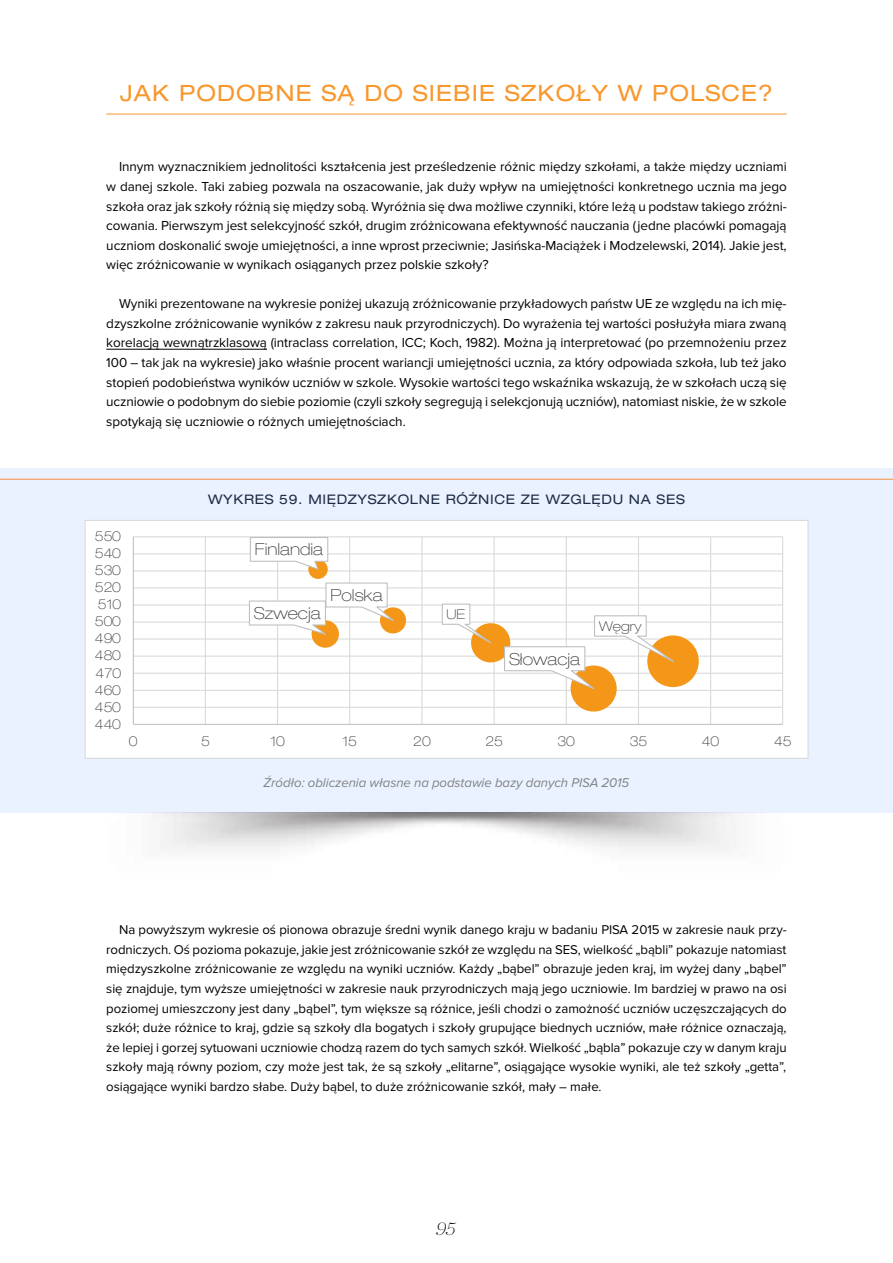
<style>
.page{position:relative;width:893px;height:1263px;background:#fff}
.page>*{position:absolute;margin:0;border:0;box-sizing:border-box;transform-origin:0 0}
.t1{font:expanded 22.5px "Helvetica Neue LT Pro";letter-spacing:.05em;color:#f8972c}
.t2{font:italic 100 18px "Harriet Display";color:#000}
.t3{font:100 expanded 16.5px "Helvetica Neue LT Pro";color:#404040}
.t4{font:13.5px/19.5px "Proxima Nova";letter-spacing:-.005em;color:#000;text-align:justify}
.t5{font:100 expanded 13.5px "Helvetica Neue LT Pro";letter-spacing:.005em;color:#404040}
.t6{font:13.2px/19.5px "Proxima Nova";letter-spacing:-.005em;color:#000;text-align:justify}
.t7{font:italic 13.2px "Proxima Nova";letter-spacing:-.005em;color:#808285}
.t8{font:expanded 13.2px "Helvetica Neue LT Pro";letter-spacing:.05em;color:#1e2d45}
</style>
<div class="page">
<hr style="left:106px;top:114px;width:681px;height:1px;background:#f8972c">
<hr style="left:106px;top:349px;width:161px;height:1px;background:#000">
<div style="left:0;top:468px;width:893px;height:344px;background:#ebf2ff"></div>
<hr style="left:0;top:479px;width:893px;height:1px;background:#f78d39">
<div style="left:85px;top:520px;width:723px;height:238px;background:#fff"></div>
<hr style="left:133px;top:707px;width:650px;height:1px;background:#d9d9d9">
<hr style="left:133px;top:690px;width:650px;height:1px;background:#d9d9d9">
<hr style="left:133px;top:673px;width:650px;height:1px;background:#d9d9d9">
<hr style="left:133px;top:656px;width:650px;height:1px;background:#d9d9d9">
<hr style="left:133px;top:638px;width:650px;height:2px;background:#d9d9d9">
<hr style="left:133px;top:622px;width:650px;height:1px;background:#d9d9d9">
<hr style="left:133px;top:604px;width:650px;height:1px;background:#d9d9d9">
<hr style="left:133px;top:587px;width:650px;height:1px;background:#d9d9d9">
<hr style="left:133px;top:570px;width:650px;height:1px;background:#d9d9d9">
<hr style="left:133px;top:553px;width:650px;height:1px;background:#d9d9d9">
<hr style="left:133px;top:536px;width:650px;height:1px;background:#d9d9d9">
<hr style="left:205px;top:537px;width:1px;height:187px;background:#d9d9d9">
<hr style="left:277px;top:537px;width:1px;height:187px;background:#d9d9d9">
<hr style="left:349px;top:537px;width:1px;height:187px;background:#d9d9d9">
<hr style="left:421px;top:537px;width:1px;height:187px;background:#d9d9d9">
<hr style="left:494px;top:537px;width:1px;height:187px;background:#d9d9d9">
<hr style="left:566px;top:537px;width:1px;height:187px;background:#d9d9d9">
<hr style="left:638px;top:537px;width:1px;height:187px;background:#d9d9d9">
<hr style="left:710px;top:537px;width:1px;height:187px;background:#d9d9d9">
<hr style="left:782px;top:537px;width:1px;height:187px;background:#d9d9d9">
<hr style="left:133px;top:537px;width:1px;height:187px;background:#bfbfbf">
<hr style="left:133px;top:724px;width:650px;height:1px;background:#bfbfbf">
<div style="left:308px;top:559px;width:20px;height:20px;background:#f49719;border-radius:50%"></div>
<div style="left:380px;top:607px;width:26px;height:26px;background:#f49719;border-radius:50%"></div>
<div style="left:312px;top:620px;width:27px;height:28px;background:#f49719;border-radius:50%"></div>
<div style="left:571px;top:665px;width:46px;height:47px;background:#f49719;border-radius:50%"></div>
<div style="left:647px;top:635px;width:52px;height:52px;background:#f49719;border-radius:50%"></div>
<svg style="left:249px;top:537px;width:80px;height:34px"></svg>
<svg style="left:248px;top:582px;width:151px;height:55px"></svg>
<svg style="left:441px;top:603px;width:245px;height:90px"></svg>
<div style="left:85px;top:520px;width:723px;height:239px;border:1px solid #d9d9d9"></div>
<h1 class="t1" style="left:120px;top:80px;width:655px">JAK PODOBNE SĄ DO SIEBIE SZKOŁY W POLSCE?</h1>
<p class="t4" style="left:106px;top:157px;width:682px;text-indent:13px">Innym wyznacznikiem jednolitości kształcenia jest prześledzenie różnic między szkołami, a także między uczniami w danej szkole. Taki zabieg pozwala na oszacowanie, jak duży wpływ na umiejętności konkretnego ucznia ma jego szkoła oraz jak szkoły różnią się między sobą. Wyróżnia się dwa możliwe czynniki, które leżą u podstaw takiego zróżni&shy;cowania. Pierwszym jest selekcyjność szkół, drugim zróżnicowana efektywność nauczania (jedne placówki pomagają uczniom doskonalić swoje umiejętności, a inne wprost przeciwnie; Jasińska-Maciążek i Modzelewski, 2014). Jakie jest, więc zróżnicowanie w wynikach osiąganych przez polskie szkoły?</p>
<p class="t4" style="left:106px;top:294px;width:682px;text-indent:13px">Wyniki prezentowane na wykresie poniżej ukazują zróżnicowanie przykładowych państw UE ze względu na ich mię&shy;dzyszkolne zróżnicowanie wyników z zakresu nauk przyrodniczych). Do wyrażenia tej wartości posłużyła miara zwaną korelacją wewnątrzklasową (intraclass correlation, ICC; Koch, 1982). Można ją interpretować (po przemnożeniu przez 100 – tak jak na wykresie) jako właśnie procent wariancji umiejętności ucznia, za który odpowiada szkoła, lub też jako stopień podobieństwa wyników uczniów w szkole. Wysokie wartości tego wskaźnika wskazują, że w szkołach uczą się uczniowie o podobnym do siebie poziomie (czyli szkoły segregują i selekcjonują uczniów), natomiast niskie, że w szkole spotykają się uczniowie o różnych umiejętnościach.</p>
<p class="t5" style="left:95px;top:528px;width:28px">550</p>
<p class="t5" style="left:95px;top:545px;width:28px">540</p>
<p class="t5" style="left:95px;top:562px;width:28px">530</p>
<p class="t5" style="left:95px;top:579px;width:28px">520</p>
<p class="t5" style="left:98px;top:596px;width:25px">510</p>
<p class="t5" style="left:95px;top:613px;width:28px">500</p>
<p class="t5" style="left:95px;top:631px;width:28px">490</p>
<p class="t5" style="left:95px;top:648px;width:28px">480</p>
<p class="t5" style="left:96px;top:665px;width:27px">470</p>
<p class="t5" style="left:95px;top:682px;width:28px">460</p>
<p class="t5" style="left:95px;top:699px;width:28px">450</p>
<p class="t5" style="left:95px;top:716px;width:28px">440</p>
<p class="t8" style="left:208px;top:492px;width:459px">WYKRES 59. MIĘDZYSZKOLNE RÓŻNICE ZE WZGLĘDU NA SES</p>
<p class="t3" style="left:255px;top:540px;width:70px">Finlandia</p>
<p class="t3" style="left:331px;top:585px;width:53px">Polska</p>
<p class="t3" style="left:254px;top:603px;width:68px">Szwecja</p>
<p class="t5" style="left:446px;top:606px;width:20px">UE</p>
<p class="t3" style="left:509px;top:649px;width:73px">Słowacja</p>
<p class="t5" style="left:599px;top:618px;width:44px">Węgry</p>
<p class="t5" style="left:129px;top:733px;width:10px">0</p>
<p class="t5" style="left:201px;top:733px;width:10px">5</p>
<p class="t5" style="left:270px;top:733px;width:16px">10</p>
<p class="t5" style="left:342px;top:733px;width:16px">15</p>
<p class="t5" style="left:413px;top:733px;width:19px">20</p>
<p class="t5" style="left:485px;top:733px;width:19px">25</p>
<p class="t5" style="left:557px;top:733px;width:19px">30</p>
<p class="t5" style="left:630px;top:733px;width:19px">35</p>
<p class="t5" style="left:702px;top:733px;width:19px">40</p>
<p class="t5" style="left:774px;top:733px;width:19px">45</p>
<p class="t7" style="left:264px;top:776px;width:367px">Źródło: obliczenia własne na podstawie bazy danych PISA 2015</p>
<p class="t6" style="left:106px;top:920px;width:682px;text-indent:13px">Na powyższym wykresie oś pionowa obrazuje średni wynik danego kraju w badaniu PISA 2015 w zakresie nauk przy&shy;rodniczych. Oś pozioma pokazuje, jakie jest zróżnicowanie szkół ze względu na SES, wielkość „bąbli” pokazuje natomiast międzyszkolne zróżnicowanie ze względu na wyniki uczniów. Każdy „bąbel” obrazuje jeden kraj, im wyżej dany „bąbel” się znajduje, tym wyższe umiejętności w zakresie nauk przyrodniczych mają jego uczniowie. Im bardziej w prawo na osi poziomej umieszczony jest dany „bąbel”, tym większe są różnice, jeśli chodzi o zamożność uczniów uczęszczających do szkół; duże różnice to kraj, gdzie są szkoły dla bogatych i szkoły grupujące biednych uczniów, małe różnice oznaczają, że lepiej i gorzej sytuowani uczniowie chodzą razem do tych samych szkół. Wielkość „bąbla” pokazuje czy w danym kraju szkoły mają równy poziom, czy może jest tak, że są szkoły „elitarne”, osiągające wysokie wyniki, ale też szkoły „getta”, osiągające wyniki bardzo słabe. Duży bąbel, to duże zróżnicowanie szkół, mały – małe.</p>
<h2 class="t2" style="left:437px;top:1213px;width:21px">95</h2>
</div>
